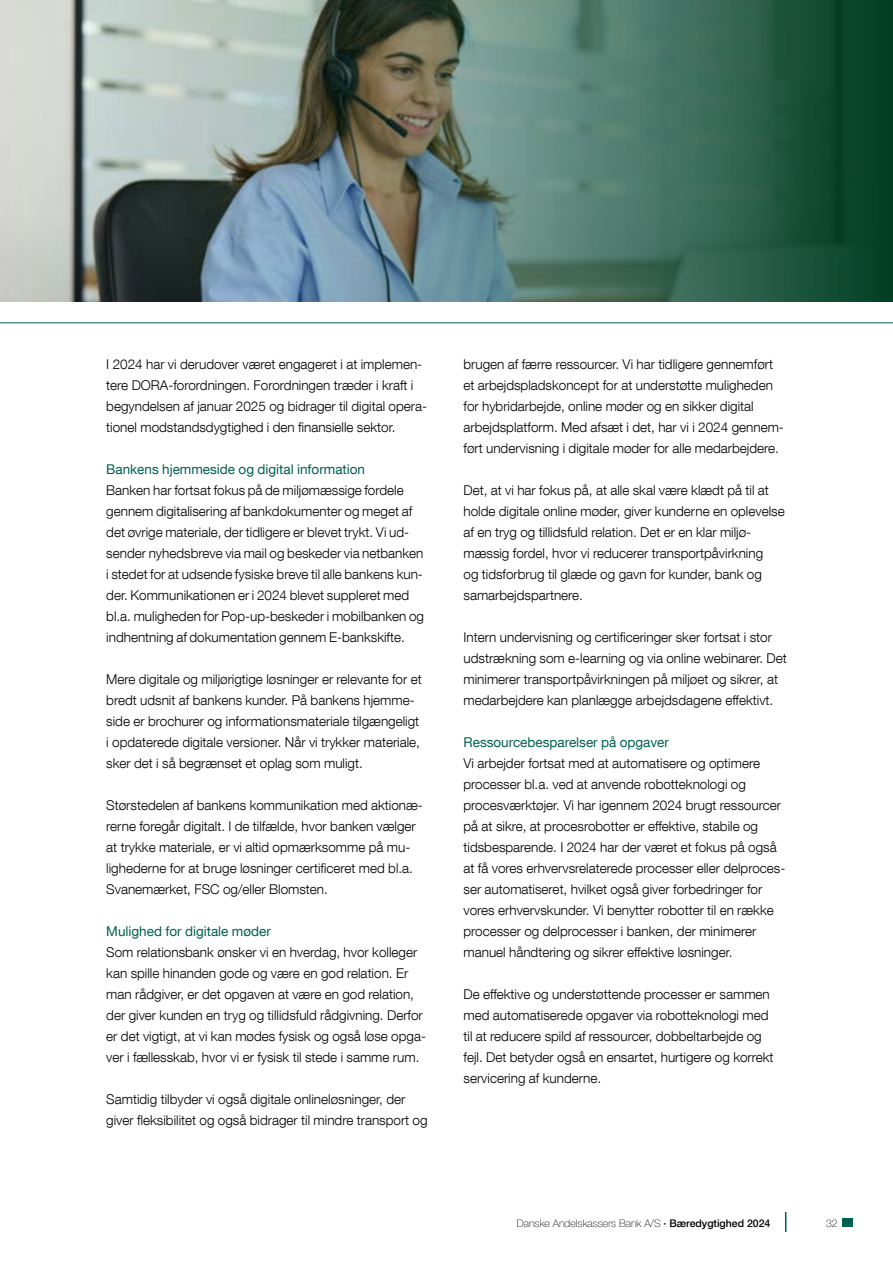
<style>
.page{position:relative;width:893px;height:1263px;background:#fff}
.page>*{position:absolute;margin:0;border:0;box-sizing:border-box;transform-origin:0 0}
.t1{font:300 13.5px/21px "Helvetica Neue LT Com";color:#000}
.t2{font:13.5px "Helvetica Neue LT Com";color:#006051}
.t3{font:100 10.5px "Helvetica Neue LT Com";color:#000}
.s1{font-weight:500}
</style>
<div class="page">
<svg style="left:785px;top:1212px;width:1px;height:20px"></svg>
<div style="left:842px;top:1218px;width:11px;height:9px;background:#006051"></div>
<hr style="left:0;top:322px;width:893px;height:1px;background:#006051">
<img style="left:0;top:0;width:893px;height:302px">
<p class="t1" style="left:106px;top:353px;width:322px">I 2024 har vi derudover været engageret i at implemen&shy;tere DORA-forordningen. Forordningen træder i kraft i begyndelsen af januar 2025 og bidrager til digital opera&shy;tionel modstandsdygtighed i den finansielle sektor.</p>
<p class="t2" style="left:106px;top:461px;width:260px">Bankens hjemmeside og digital information</p>
<p class="t1" style="left:106px;top:479px;width:319px">Banken har fortsat fokus på de miljømæssige fordele gennem digitalisering af bankdokumenter og meget af det øvrige materiale, der tidligere er blevet trykt. Vi ud&shy;sender nyhedsbreve via mail og beskeder via netbanken i stedet for at udsende fysiske breve til alle bankens kun&shy;der. Kommunikationen er i 2024 blevet suppleret med bl.a. muligheden for Pop-up-beskeder i mobilbanken og indhentning af dokumentation gennem E-bankskifte.</p>
<p class="t1" style="left:106px;top:668px;width:317px">Mere digitale og miljørigtige løsninger er relevante for et bredt udsnit af bankens kunder. På bankens hjemme&shy;side er brochurer og informationsmateriale tilgængeligt i opdaterede digitale versioner. Når vi trykker materiale, sker det i så begrænset et oplag som muligt.</p>
<p class="t1" style="left:106px;top:795px;width:318px">Størstedelen af bankens kommunikation med aktionæ&shy;rerne foregår digitalt. I de tilfælde, hvor banken vælger at trykke materiale, er vi altid opmærksomme på mu&shy;lighederne for at bruge løsninger certificeret med bl.a.<br>Svanemærket, FSC og/eller Blomsten.</p>
<p class="t2" style="left:106px;top:923px;width:166px">Mulighed for digitale møder</p>
<p class="t1" style="left:106px;top:942px;width:321px">Som relationsbank ønsker vi en hverdag, hvor kolleger kan spille hinanden gode og være en god relation. Er man rådgiver, er det opgaven at være en god relation, der giver kunden en tryg og tillidsfuld rådgivning. Derfor er det vigtigt, at vi kan mødes fysisk og også løse opga&shy;ver i fællesskab, hvor vi er fysisk til stede i samme rum.</p>
<p class="t1" style="left:106px;top:1089px;width:323px">Samtidig tilbyder vi også digitale onlineløsninger, der giver fleksibilitet og også bidrager til mindre transport og</p>
<p class="t1" style="left:463px;top:354px;width:322px">brugen af færre ressourcer. Vi har tidligere gennemført et arbejdspladskoncept for at understøtte muligheden for hybridarbejde, online møder og en sikker digital arbejdsplatform. Med afsæt i det, har vi i 2024 gennem&shy;ført undervisning i digitale møder for alle medarbejdere.</p>
<p class="t1" style="left:463px;top:480px;width:323px">Det, at vi har fokus på, at alle skal være klædt på til at holde digitale online møder, giver kunderne en oplevelse af en tryg og tillidsfuld relation. Det er en klar miljø&shy;mæssig fordel, hvor vi reducerer transportpåvirkning<br>og tidsforbrug til glæde og gavn for kunder, bank og samarbejdspartnere.</p>
<p class="t1" style="left:463px;top:627px;width:325px">Intern undervisning og certificeringer sker fortsat i stor udstrækning som e-learning og via online webinarer. Det minimerer transportpåvirkningen på miljøet og sikrer, at medarbejdere kan planlægge arbejdsdagene effektivt.</p>
<p class="t2" style="left:463px;top:734px;width:207px">Ressourcebesparelser på opgaver</p>
<p class="t1" style="left:463px;top:753px;width:323px">Vi arbejder fortsat med at automatisere og optimere processer bl.a. ved at anvende robotteknologi og procesværktøjer. Vi har igennem 2024 brugt ressourcer på at sikre, at procesrobotter er effektive, stabile og tidsbesparende. I 2024 har der været et fokus på også at få vores erhvervsrelaterede processer eller delproces&shy;ser automatiseret, hvilket også giver forbedringer for vores erhvervskunder. Vi benytter robotter til en række processer og delprocesser i banken, der minimerer manuel håndtering og sikrer effektive løsninger.</p>
<p class="t1" style="left:463px;top:984px;width:312px">De effektive og understøttende processer er sammen med automatiserede opgaver via robotteknologi med til at reducere spild af ressourcer, dobbeltarbejde og fejl. Det betyder også en ensartet, hurtigere og korrekt servicering af kunderne.</p>
<p class="t3" style="left:517px;top:1217px;width:255px">Danske Andelskassers Bank A/S <span class="s1">· Bæredygtighed 2024</span></p>
<p class="t3" style="left:826px;top:1217px;width:13px">32</p>
</div>
